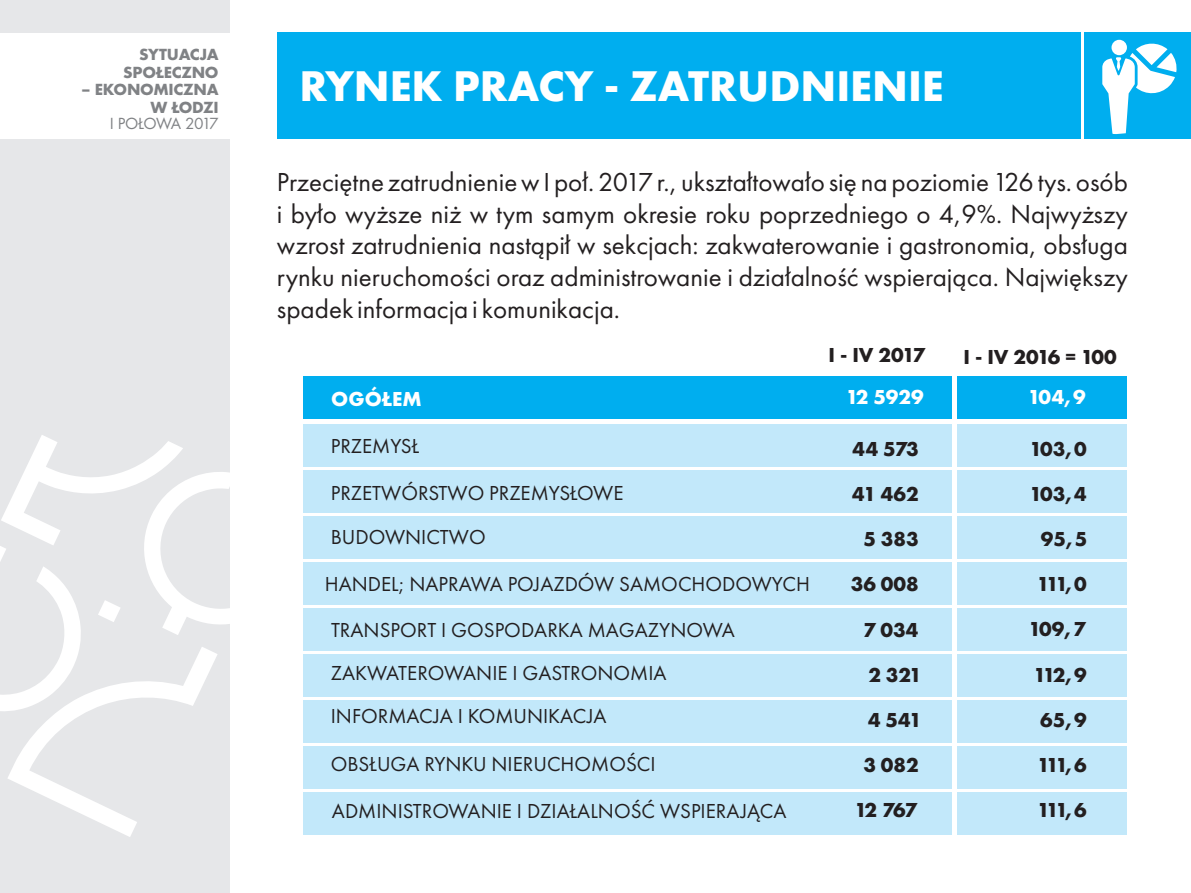
<style>
.page{position:relative;width:1191px;height:893px;background:#fff}
.page>*{position:absolute;margin:0;border:0;box-sizing:border-box;transform-origin:0 0}
.t1{font:700 44.55px "Futura PT Bold";color:#fff}
.t2{font:27px/31.8px "Futura PT Book";color:#231f20;text-align:justify}
.t3{font:21px "Futura PT Book";color:#231f20}
.t4{font:700 21px "Futura PT Bold";letter-spacing:-.025em;color:#231f20}
.t5{font:700 21px "Futura PT Bold";color:#fff}
.t6{font:700 16.8px/17.4px "Futura PT Bold";letter-spacing:-.015em;color:#808285;text-align:right}
.t7{font:16.8px "Futura PT Book";letter-spacing:-.045em;color:#808285}
</style>
<div class="page">
<div style="left:303px;top:424px;width:823px;height:43px;background:#c2e8fa"></div>
<div style="left:303px;top:376px;width:823px;height:43px;background:#00aeef"></div>
<div style="left:303px;top:470px;width:823px;height:43px;background:#c2e8fa"></div>
<div style="left:303px;top:516px;width:823px;height:43px;background:#c2e8fa"></div>
<div style="left:303px;top:562px;width:823px;height:43px;background:#c2e8fa"></div>
<div style="left:303px;top:608px;width:823px;height:43px;background:#c2e8fa"></div>
<div style="left:303px;top:654px;width:823px;height:43px;background:#c2e8fa"></div>
<div style="left:303px;top:700px;width:823px;height:43px;background:#c2e8fa"></div>
<div style="left:303px;top:746px;width:823px;height:43px;background:#c2e8fa"></div>
<div style="left:303px;top:792px;width:823px;height:43px;background:#c2e8fa"></div>
<div style="left:277px;top:32px;width:803px;height:107px;background:#00aeef"></div>
<div style="left:1084px;top:32px;width:107px;height:107px;background:#00aeef"></div>
<svg style="left:1102px;top:40px;width:75px;height:95px"></svg>
<hr style="left:952px;top:346px;width:4px;height:495px;background:#fff">
<div style="left:0;top:0;width:229px;height:893px;background:#e6e7e9"></div>
<svg style="left:0;top:435px;width:229px;height:402px"></svg>
<div style="left:0;top:34px;width:231px;height:105px;background:#fff"></div>
<p class="t6" style="left:123px;top:47px;width:97px">SYTUACJA<br>SPOŁECZNO</p>
<p class="t6" style="left:81px;top:82px;width:139px">– EKONOMICZNA<br>W ŁODZI</p>
<p class="t7" style="left:110px;top:117px;width:110px">I POŁOWA 2017</p>
<h1 class="t1" style="left:300px;top:68px;width:645px">RYNEK PRACY - ZATRUDNIENIE</h1>
<p class="t2" style="left:277px;top:168px;width:852px">Przeciętne zatrudnienie w I poł. 2017 r., ukształtowało się na poziomie 126 tys. osób i było wyższe niż w tym samym okresie roku poprzedniego o 4,9%. Najwyższy wzrost zatrudnienia nastąpił w sekcjach: zakwaterowanie i gastronomia, obsługa rynku nieruchomości oraz administrowanie i działalność wspierająca. Największy spadek informacja i komunikacja.</p>
<p class="t4" style="left:828px;top:347px;width:98px">I - IV 2017</p>
<p class="t4" style="left:963px;top:349px;width:155px">I - IV 2016 = 100</p>
<p class="t5" style="left:331px;top:390px;width:92px">OGÓŁEM</p>
<p class="t5" style="left:846px;top:389px;width:79px">12 5929</p>
<p class="t5" style="left:1027px;top:389px;width:59px">104,9</p>
<p class="t3" style="left:331px;top:438px;width:90px">PRZEMYSŁ</p>
<p class="t4" style="left:852px;top:440px;width:68px">44 573</p>
<p class="t4" style="left:1029px;top:440px;width:59px">103,0</p>
<p class="t3" style="left:331px;top:485px;width:294px">PRZETWÓRSTWO PRZEMYSŁOWE</p>
<p class="t4" style="left:852px;top:486px;width:68px">41 462</p>
<p class="t4" style="left:1029px;top:486px;width:59px">103,4</p>
<p class="t3" style="left:331px;top:528px;width:156px">BUDOWNICTWO</p>
<p class="t4" style="left:863px;top:531px;width:57px">5 383</p>
<p class="t4" style="left:1041px;top:531px;width:48px">95,5</p>
<p class="t3" style="left:325px;top:575px;width:486px">HANDEL; NAPRAWA POJAZDÓW SAMOCHODOWYCH</p>
<p class="t4" style="left:851px;top:576px;width:69px">36 008</p>
<p class="t4" style="left:1037px;top:576px;width:51px">111,0</p>
<p class="t3" style="left:331px;top:621px;width:405px">TRANSPORT I GOSPODARKA MAGAZYNOWA</p>
<p class="t4" style="left:863px;top:621px;width:57px">7 034</p>
<p class="t4" style="left:1028px;top:621px;width:59px">109,7</p>
<p class="t3" style="left:331px;top:665px;width:337px">ZAKWATEROWANIE I GASTRONOMIA</p>
<p class="t4" style="left:868px;top:666px;width:55px">2 321</p>
<p class="t4" style="left:1033px;top:666px;width:55px">112,9</p>
<p class="t3" style="left:331px;top:708px;width:277px">INFORMACJA I KOMUNIKACJA</p>
<p class="t4" style="left:868px;top:712px;width:55px">4 541</p>
<p class="t4" style="left:1040px;top:711px;width:48px">65,9</p>
<p class="t3" style="left:331px;top:755px;width:326px">OBSŁUGA RYNKU NIERUCHOMOŚCI</p>
<p class="t4" style="left:863px;top:757px;width:57px">3 082</p>
<p class="t4" style="left:1037px;top:756px;width:51px">111,6</p>
<p class="t3" style="left:332px;top:802px;width:456px">ADMINISTROWANIE I DZIAŁALNOŚĆ WSPIERAJĄCA</p>
<p class="t4" style="left:854px;top:802px;width:64px">12 767</p>
<p class="t4" style="left:1037px;top:802px;width:51px">111,6</p>
</div>
